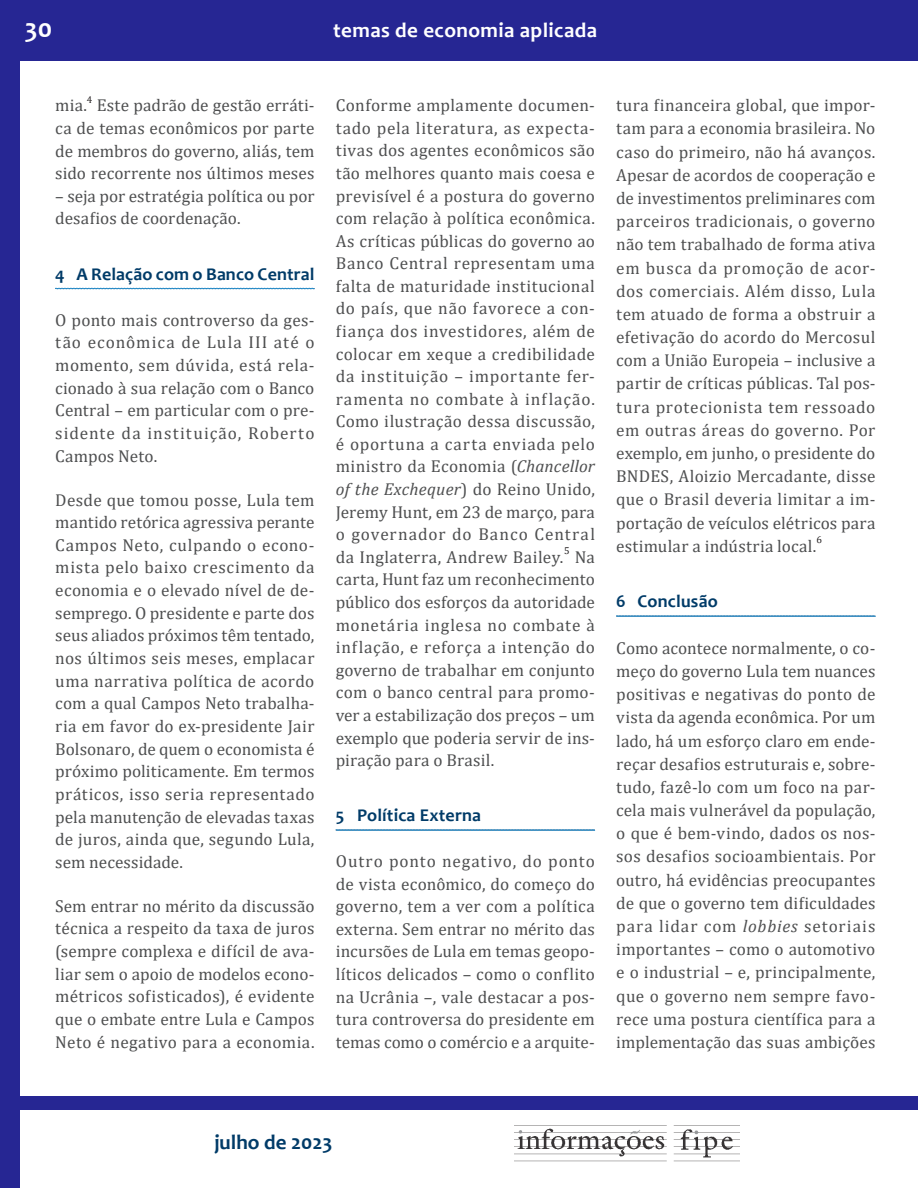
<style>
.page{position:relative;width:918px;height:1188px;background:#fff}
.page>*{position:absolute;margin:0;border:0;box-sizing:border-box;transform-origin:0 0}
.t1{font:700 27px "Candara";color:#fff}
.t2{font:700 21px "Candara";letter-spacing:.02em;color:#fff}
.t3{font:700 21px "Candara";color:#003b68}
.t4{font:700 18px "Candara";letter-spacing:.01em;color:#003b68}
.t5{font:17.25px/22.6px "Cambria";letter-spacing:.01em;color:#4e4f50;text-align:justify}
.t6{font:10.05px "Cambria";color:#231f20}
.s1{font-style:italic}
</style>
<div class="page">
<div style="left:0;top:0;width:20px;height:1188px;background:#262693"></div>
<div style="left:0;top:0;width:918px;height:61px;background:#262693"></div>
<div style="left:15px;top:1097px;width:903px;height:13px;background:#262693"></div>
<img style="left:514px;top:1125px;width:225px;height:37px">
<svg style="left:55px;top:288px;width:260px;height:1px"></svg>
<svg style="left:335px;top:829px;width:260px;height:2px"></svg>
<svg style="left:616px;top:615px;width:260px;height:2px"></svg>
<h1 class="t1" style="left:25px;top:12px;width:29px">30</h1>
<p class="t2" style="left:333px;top:17px;width:265px">temas de economia aplicada</p>
<p class="t6" style="left:87px;top:93px;width:7px">4</p>
<p class="t5" style="left:55px;top:94px;width:261px;text-indent:42px">Este padrão de gestão erráti&shy;ca de temas econômicos por parte de membros do governo, aliás, tem sido recorrente nos últimos meses</p>
<p class="t5" style="left:55px;top:185px;width:261px">– seja por estratégia política ou por desafios de coordenação.</p>
<p class="t4" style="left:55px;top:263px;width:261px">4 A Relação com o Banco Central</p>
<p class="t5" style="left:55px;top:308px;width:261px">O ponto mais controverso da ges&shy;tão econômica de Lula III até o momento, sem dúvida, está rela&shy;cionado à sua relação com o Banco Central – em particular com o pre&shy;sidente da instituição, Roberto Campos Neto.</p>
<p class="t5" style="left:55px;top:488px;width:261px">Desde que tomou posse, Lula tem mantido retórica agressiva perante Campos Neto, culpando o econo&shy;mista pelo baixo crescimento da economia e o elevado nível de de&shy;semprego. O presidente e parte dos seus aliados próximos têm tentado, nos últimos seis meses, emplacar uma narrativa política de acordo com a qual Campos Neto trabalha&shy;ria em favor do ex-presidente Jair Bolsonaro, de quem o economista é próximo politicamente. Em termos práticos, isso seria representado pela manutenção de elevadas taxas de juros, ainda que, segundo Lula, sem necessidade.</p>
<p class="t5" style="left:55px;top:895px;width:261px">Sem entrar no mérito da discussão técnica a respeito da taxa de juros (sempre complexa e difícil de ava&shy;liar sem o apoio de modelos econo&shy;métricos sofisticados), é evidente que o embate entre Lula e Campos Neto é negativo para a economia.</p>
<p class="t5" style="left:55px;top:94px;width:33px">mia.</p>
<p class="t5" style="left:336px;top:94px;width:261px">Conforme amplamente documen&shy;tado pela literatura, as expecta&shy;tivas dos agentes econômicos são tão melhores quanto mais coesa e previsível é a postura do governo com relação à política econômica.<br>As críticas públicas do governo ao Banco Central representam uma falta de maturidade institucional do país, que não favorece a con&shy;fiança dos investidores, além de colocar em xeque a credibilidade da instituição – importante fer&shy;ramenta no combate à inflação.<br>Como ilustração dessa discussão, é oportuna a carta enviada pelo ministro da Economia (<span class="s1">Chancellor of the Exchequer</span>) do Reino Unido, Jeremy Hunt, em 23 de março, para o governador do Banco Central da Inglaterra, Andrew Bailey.</p>
<p class="t6" style="left:564px;top:545px;width:7px">5</p>
<p class="t5" style="left:336px;top:546px;width:261px;text-indent:239px">Na carta, Hunt faz um reconhecimento público dos esforços da autoridade monetária inglesa no combate à inflação, e reforça a intenção do governo de trabalhar em conjunto com o banco central para promo&shy;ver a estabilização dos preços – um exemplo que poderia servir de ins&shy;piração para o Brasil.</p>
<p class="t4" style="left:336px;top:804px;width:147px">5 Política Externa</p>
<p class="t5" style="left:336px;top:850px;width:261px">Outro ponto negativo, do ponto de vista econômico, do começo do governo, tem a ver com a política externa. Sem entrar no mérito das incursões de Lula em temas geopo&shy;líticos delicados – como o conflito na Ucrânia –, vale destacar a pos&shy;tura controversa do presidente em temas como o comércio e a arquite-</p>
<p class="t5" style="left:616px;top:94px;width:261px;line-height:23.2px">tura financeira global, que impor&shy;tam para a economia brasileira. No caso do primeiro, não há avanços.<br>Apesar de acordos de cooperação e de investimentos preliminares com parceiros tradicionais, o governo não tem trabalhado de forma ativa em busca da promoção de acor&shy;dos comerciais. Além disso, Lula tem atuado de forma a obstruir a efetivação do acordo do Mercosul com a União Europeia – inclusive a partir de críticas públicas. Tal pos&shy;tura protecionista tem ressoado em outras áreas do governo. Por exemplo, em junho, o presidente do BNDES, Aloizio Mercadante, disse que o Brasil deveria limitar a im&shy;portação de veículos elétricos para estimular a indústria local.</p>
<p class="t6" style="left:817px;top:534px;width:7px">6</p>
<p class="t4" style="left:616px;top:590px;width:103px">6 Conclusão</p>
<p class="t5" style="left:616px;top:636px;width:261px;line-height:23.2px">Como acontece normalmente, o co&shy;meço do governo Lula tem nuances positivas e negativas do ponto de vista da agenda econômica. Por um lado, há um esforço claro em ende&shy;reçar desafios estruturais e, sobre&shy;tudo, fazê-lo com um foco na par&shy;cela mais vulnerável da população, o que é bem-vindo, dados os nos&shy;sos desafios socioambientais. Por outro, há evidências preocupantes de que o governo tem dificuldades para lidar com <span class="s1">lobbies</span> setoriais importantes – como o automotivo e o industrial – e, principalmente, que o governo nem sempre favo&shy;rece uma postura científica para a implementação das suas ambições</p>
<p class="t3" style="left:214px;top:1129px;width:119px">julho de 2023</p>
</div>
